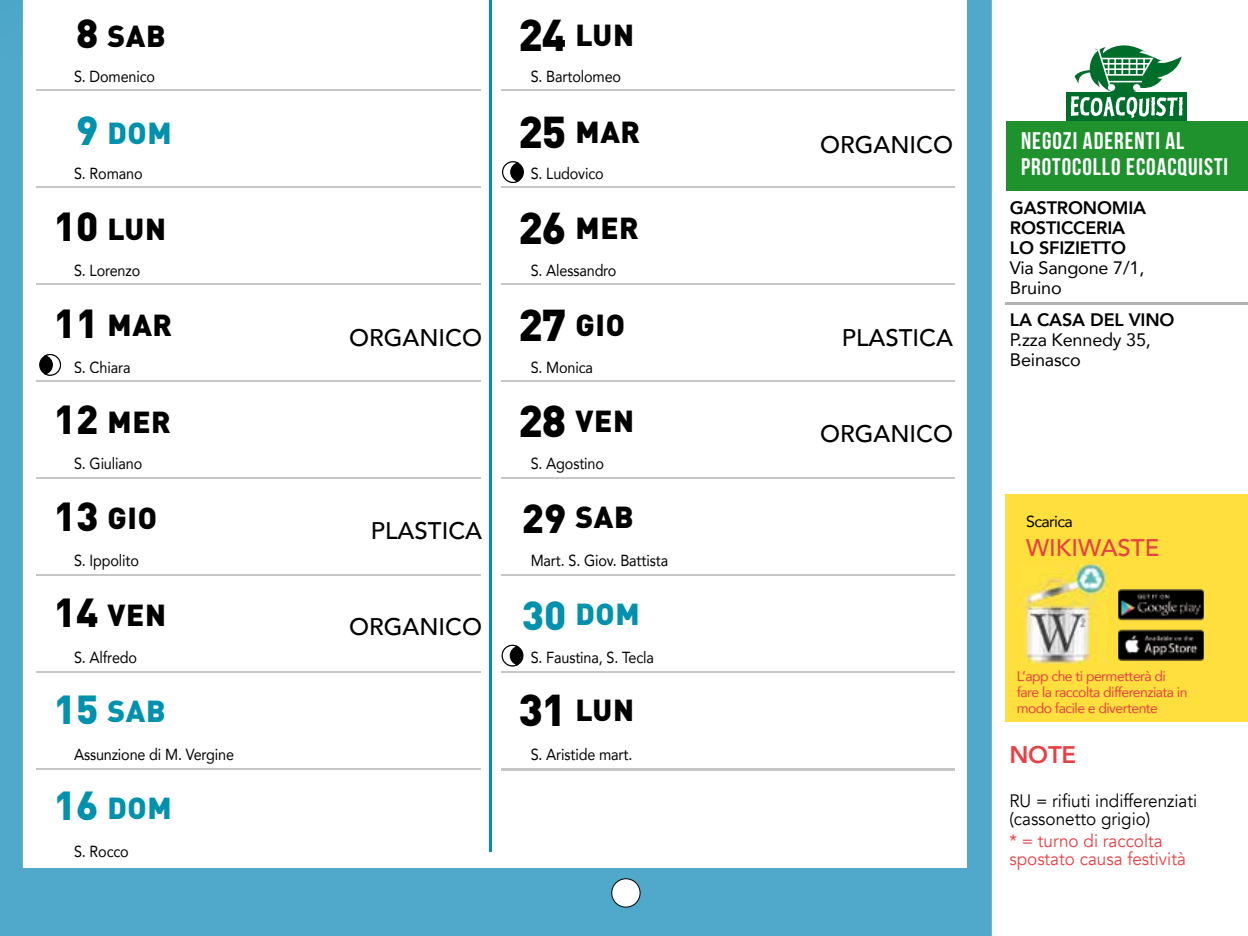
<style>
.page{position:relative;width:1248px;height:936px;background:#fff}
.page>*{position:absolute;margin:0;border:0;box-sizing:border-box;transform-origin:0 0}
.t1{font:900 44px/96.4px "DIN Pro";letter-spacing:-.025em;color:#000;text-align:justify}
.t2{font:900 40px "DIN Pro";color:#000}
.t3{font:900 40px "DIN Pro";color:#0091ad}
.t4{font:900 30px "DIN Pro";letter-spacing:.02em;color:#000}
.t5{font:900 30px "DIN Pro";letter-spacing:.02em;color:#0091ad}
.t6{font:500 24px "Avenir";color:#000}
.t7{font:24px/26px "Bebas Neue";letter-spacing:.04em;color:#fff}
.t8{font:500 24px "Avenir";color:#e64144}
.t9{font:800 24px "Avenir";color:#e64144}
.t10{font:800 18px/20px "Avenir";letter-spacing:-.01em;color:#000}
.t11{font:18px/18px "Avenir";color:#000;scale:.95 1}
.t12{font:18px/20px "Avenir";letter-spacing:-.01em;color:#000}
.t13{font:18px/18px "Avenir";color:#e64144;scale:.95 1}
.t14{font:16px "Avenir";letter-spacing:-.01em;color:#000;scale:.9 1}
.t15{font:16px "Avenir";letter-spacing:-.04em;color:#000}
.t16{font:14px/16px "Avenir";letter-spacing:-.04em;color:#e64144}
</style>
<div class="page">
<div style="left:1005px;top:121px;width:242px;height:69px;background:#1f922e"></div>
<div style="left:1065px;top:92px;width:121px;height:29px;background:#006d2b"></div>
<svg style="left:1070px;top:45px;width:112px;height:73px"></svg>
<div style="left:0;top:0;width:991px;height:935px;background:#50a8cb"></div>
<div style="left:23px;top:0;width:943px;height:867px;background:#fff"></div>
<hr style="left:490px;top:0;width:2px;height:852px;background:#0091ad">
<hr style="left:501px;top:89px;width:453px;height:2px;background:#c6c7c8">
<hr style="left:501px;top:186px;width:453px;height:2px;background:#c6c7c8">
<hr style="left:501px;top:283px;width:453px;height:2px;background:#c6c7c8">
<hr style="left:501px;top:380px;width:453px;height:2px;background:#c6c7c8">
<hr style="left:501px;top:477px;width:453px;height:2px;background:#c6c7c8">
<hr style="left:501px;top:574px;width:453px;height:2px;background:#c6c7c8">
<hr style="left:501px;top:671px;width:453px;height:2px;background:#c6c7c8">
<hr style="left:501px;top:768px;width:453px;height:2px;background:#c6c7c8">
<hr style="left:36px;top:89px;width:444px;height:2px;background:#c6c7c8">
<hr style="left:36px;top:186px;width:444px;height:2px;background:#c6c7c8">
<hr style="left:36px;top:283px;width:444px;height:2px;background:#c6c7c8">
<hr style="left:36px;top:380px;width:444px;height:2px;background:#c6c7c8">
<hr style="left:36px;top:477px;width:444px;height:2px;background:#c6c7c8">
<hr style="left:36px;top:574px;width:444px;height:2px;background:#c6c7c8">
<hr style="left:36px;top:671px;width:444px;height:2px;background:#c6c7c8">
<hr style="left:36px;top:768px;width:444px;height:2px;background:#c6c7c8">
<svg style="left:502px;top:161px;width:22px;height:22px"></svg>
<svg style="left:501px;top:644px;width:22px;height:22px"></svg>
<svg style="left:39px;top:354px;width:22px;height:22px"></svg>
<hr style="left:1005px;top:303px;width:242px;height:2px;background:#b1b3b4">
<div style="left:1005px;top:494px;width:242px;height:227px;background:#ffdf3d"></div>
<img style="left:1018px;top:564px;width:91px;height:99px">
<img style="left:1118px;top:589px;width:85px;height:32px">
<img style="left:1118px;top:629px;width:85px;height:31px">
<svg style="left:611px;top:878px;width:29px;height:29px"></svg>
<h2 class="t2" style="left:76px;top:-1px;width:24px">8</h2>
<h3 class="t4" style="left:107px;top:10px;width:60px">SAB</h3>
<p class="t14" style="left:74px;top:64px;width:92px">S. Domenico</p>
<h2 class="t3" style="left:76px;top:96px;width:24px">9</h2>
<h3 class="t5" style="left:107px;top:107px;width:66px">DOM</h3>
<p class="t14" style="left:74px;top:160px;width:78px">S. Romano</p>
<h2 class="t2" style="left:54px;top:192px;width:46px">10</h2>
<h3 class="t4" style="left:107px;top:203px;width:60px">LUN</h3>
<p class="t14" style="left:74px;top:257px;width:75px">S. Lorenzo</p>
<h2 class="t2" style="left:54px;top:289px;width:46px">11</h2>
<h3 class="t4" style="left:107px;top:300px;width:66px">MAR</h3>
<p class="t14" style="left:74px;top:354px;width:64px">S. Chiara</p>
<h2 class="t2" style="left:54px;top:385px;width:46px">12</h2>
<h3 class="t4" style="left:107px;top:396px;width:65px">MER</h3>
<h3 class="t6" style="left:349px;top:316px;width:134px">ORGANICO</h3>
<h1 class="t1" style="left:518px;top:-19px;width:49px">24<br>25<br>26<br>27<br>28</h1>
<h3 class="t4" style="left:575px;top:10px;width:60px">LUN</h3>
<p class="t14" style="left:530px;top:64px;width:102px">S. Bartolomeo</p>
<h3 class="t4" style="left:575px;top:106px;width:66px">MAR</h3>
<p class="t14" style="left:530px;top:160px;width:83px">S. Ludovico</p>
<h3 class="t4" style="left:575px;top:202px;width:65px">MER</h3>
<p class="t14" style="left:530px;top:257px;width:97px">S. Alessandro</p>
<h3 class="t4" style="left:575px;top:299px;width:51px">GIO</h3>
<p class="t14" style="left:530px;top:354px;width:71px">S. Monica</p>
<h3 class="t4" style="left:575px;top:395px;width:60px">VEN</h3>
<h3 class="t6" style="left:820px;top:124px;width:134px">ORGANICO</h3>
<h3 class="t6" style="left:841px;top:316px;width:113px">PLASTICA</h3>
<h3 class="t6" style="left:820px;top:413px;width:134px">ORGANICO</h3>
<h3 class="t7" style="left:1020px;top:128px;width:208px">NEGOZI ADERENTI AL<br>PROTOCOLLO ECOACQUISTI</h3>
<p class="t10" style="left:1009px;top:198px;width:138px">GASTRONOMIA<br>ROSTICCERIA<br>LO SFIZIETTO</p>
<p class="t12" style="left:1009px;top:257px;width:136px">Via Sangone 7/1,<br>Bruino</p>
<p class="t10" style="left:1009px;top:309px;width:166px">LA CASA DEL VINO</p>
<p class="t12" style="left:1009px;top:329px;width:142px">P.zza Kennedy 35,<br>Beinasco</p>
<p class="t14" style="left:74px;top:451px;width:77px">S. Giuliano</p>
<p class="t14" style="left:530px;top:451px;width:83px">S. Agostino</p>
<h2 class="t2" style="left:54px;top:481px;width:46px">13</h2>
<h3 class="t4" style="left:107px;top:492px;width:51px">GIO</h3>
<h3 class="t6" style="left:371px;top:509px;width:113px">PLASTICA</h3>
<h2 class="t2" style="left:522px;top:484px;width:46px">29</h2>
<h3 class="t4" style="left:575px;top:491px;width:60px">SAB</h3>
<p class="t14" style="left:74px;top:548px;width:74px">S. Ippolito</p>
<p class="t14" style="left:530px;top:548px;width:154px">Mart. S. Giov. Battista</p>
<p class="t15" style="left:1026px;top:509px;width:48px">Scarica</p>
<h3 class="t8" style="left:1026px;top:526px;width:135px">WIKIWASTE</h3>
<h2 class="t2" style="left:54px;top:578px;width:46px">14</h2>
<h3 class="t4" style="left:107px;top:589px;width:60px">VEN</h3>
<h3 class="t6" style="left:349px;top:606px;width:134px">ORGANICO</h3>
<h2 class="t3" style="left:522px;top:581px;width:46px">30</h2>
<h3 class="t5" style="left:575px;top:588px;width:66px">DOM</h3>
<p class="t14" style="left:74px;top:644px;width:72px">S. Alfredo</p>
<p class="t14" style="left:530px;top:644px;width:139px">S. Faustina, S. Tecla</p>
<h2 class="t3" style="left:54px;top:674px;width:46px">15</h2>
<h3 class="t5" style="left:107px;top:685px;width:60px">SAB</h3>
<h1 class="t1" style="left:518px;top:656px;width:49px">31</h1>
<h3 class="t4" style="left:575px;top:684px;width:60px">LUN</h3>
<p class="t16" style="left:1016px;top:667px;width:172px">L’app che ti permetterà di fare la raccolta differenziata in modo facile e divertente</p>
<p class="t14" style="left:74px;top:741px;width:179px">Assunzione di M. Vergine</p>
<h2 class="t3" style="left:54px;top:771px;width:46px">16</h2>
<h3 class="t5" style="left:107px;top:782px;width:66px">DOM</h3>
<p class="t14" style="left:74px;top:838px;width:62px">S. Rocco</p>
<p class="t14" style="left:530px;top:741px;width:115px">S. Aristide mart.</p>
<h3 class="t9" style="left:1009px;top:735px;width:68px">NOTE</h3>
<p class="t11" style="left:1009px;top:792px;width:199px">RU = rifiuti indifferenziati (cassonetto grigio)</p>
<p class="t13" style="left:1009px;top:832px;width:187px">* = turno di raccolta spostato causa festività</p>
</div>
